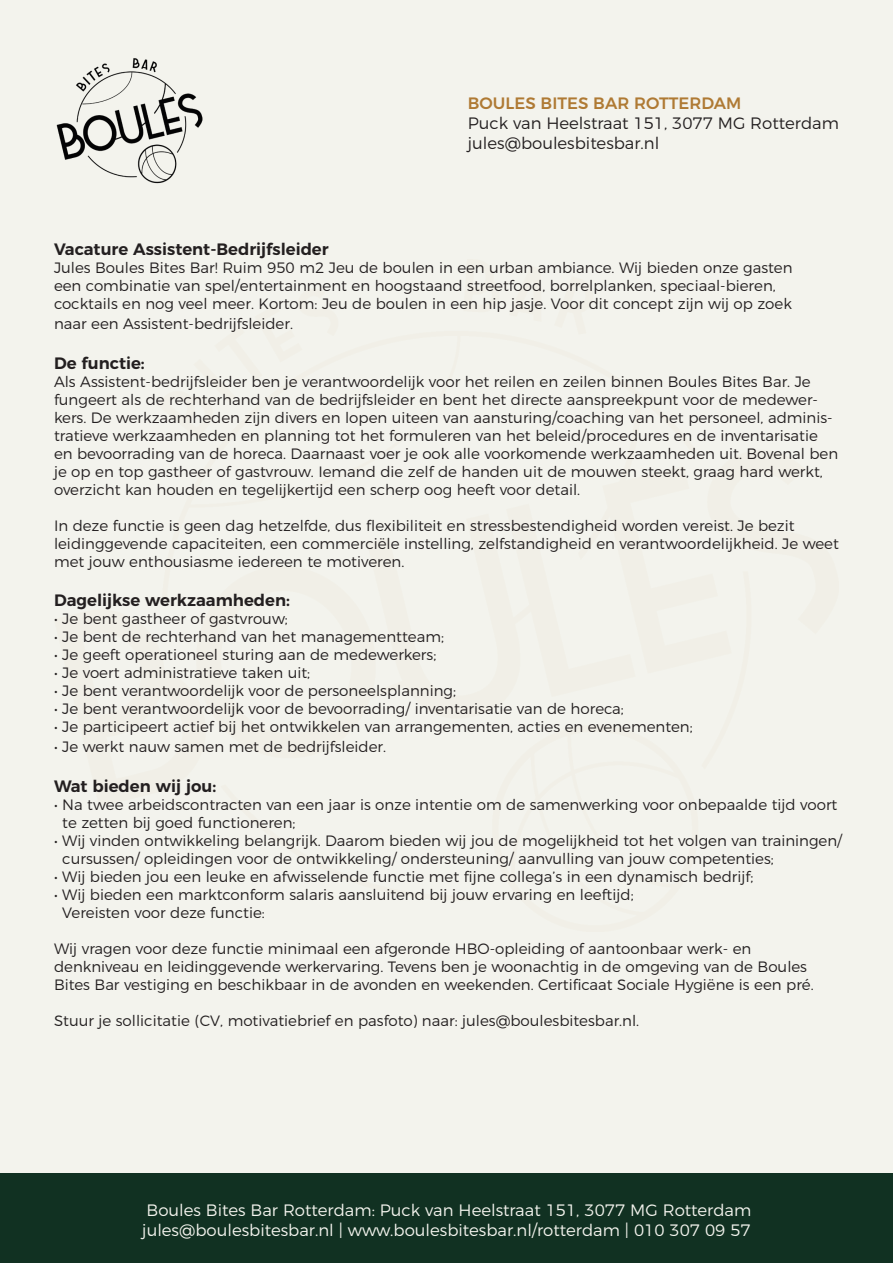
<style>
.page{position:relative;width:893px;height:1263px;background:#f3f3ed}
.page>*{position:absolute;margin:0;border:0;box-sizing:border-box;transform-origin:0 0}
.t1{font:300 16.5px "Montserrat";color:#f3f3ed}
.t2{font:600 16.5px "Montserrat";color:#231f20}
.t3{font:300 16.5px "Montserrat";color:#231f20}
.t4{font:500 16.5px "Montserrat";color:#af7a34}
.t5{font:300 15px/18px "Montserrat";color:#231f20}
.s1{color:#f3f3ed}
</style>
<div class="page">
<div style="left:0;top:1174px;width:893px;height:89px;background:#113122"></div>
<img style="left:56px;top:58px;width:147px;height:126px">
<p class="t4" style="left:468px;top:90px;width:275px">BOULES BITES BAR ROTTERDAM</p>
<p class="t3" style="left:468px;top:110px;width:373px">Puck van Heelstraat 151, 3077 MG Rotterdam</p>
<p class="t3" style="left:468px;top:130px;width:193px">jules@boulesbitesbar.nl</p>
<p class="t2" style="left:54px;top:236px;width:276px">Vacature Assistent-Bedrijfsleider</p>
<p class="t5" style="left:54px;top:258px;width:740px">Jules Boules Bites Bar! Ruim 950 m2 Jeu de boulen in een urban ambiance. Wij bieden onze gasten</p>
<p class="t5" style="left:54px;top:276px;width:723px">een combinatie van spel/entertainment en hoogstaand streetfood, borrelplanken, speciaal-bieren,</p>
<p class="t5" style="left:54px;top:294px;width:739px">cocktails en nog veel meer. Kortom: Jeu de boulen in een hip jasje. Voor dit concept zijn wij op zoek</p>
<p class="t5" style="left:54px;top:313px;width:241px">naar een Assistent-bedrijfsleider.</p>
<p class="t2" style="left:54px;top:349px;width:92px">De functie:</p>
<p class="t5" style="left:54px;top:371px;width:786px">Als Assistent-bedrijfsleider ben je verantwoordelijk voor het reilen en zeilen binnen Boules Bites Bar. Je fungeert als de rechterhand van de bedrijfsleider en bent het directe aanspreekpunt voor de medewer&shy;kers. De werkzaamheden zijn divers en lopen uiteen van aansturing/coaching van het personeel, adminis&shy;tratieve werkzaamheden en planning tot het formuleren van het beleid/procedures en de inventarisatie en bevoorrading van de horeca. Daarnaast voer je ook alle voorkomende werkzaamheden uit. Bovenal ben je op en top gastheer of gastvrouw. Iemand die zelf de handen uit de mouwen steekt, graag hard werkt, overzicht kan houden en tegelijkertijd een scherp oog heeft voor detail.</p>
<p class="t5" style="left:54px;top:515px;width:742px">In deze functie is geen dag hetzelfde, dus flexibiliteit en stressbestendigheid worden vereist. Je bezit</p>
<p class="t5" style="left:54px;top:533px;width:786px">leidinggevende capaciteiten, een commerciële instelling, zelfstandigheid en verantwoordelijkheid. Je weet met jouw enthousiasme iedereen te motiveren.</p>
<p class="t2" style="left:54px;top:587px;width:237px">Dagelijkse werkzaamheden:</p>
<p class="t5" style="left:54px;top:609px;width:235px">• Je bent gastheer of gastvrouw;</p>
<p class="t5" style="left:54px;top:627px;width:391px">• Je bent de rechterhand van het managementteam;</p>
<p class="t5" style="left:54px;top:645px;width:384px">• Je geeft operationeel sturing aan de medewerkers;</p>
<p class="t5" style="left:54px;top:663px;width:258px">• Je voert administratieve taken uit;</p>
<p class="t5" style="left:54px;top:681px;width:404px">• Je bent verantwoordelijk voor de personeelsplanning;</p>
<p class="t5" style="left:54px;top:699px;width:571px">• Je bent verantwoordelijk voor de bevoorrading/ inventarisatie van de horeca;</p>
<p class="t5" style="left:54px;top:717px;width:640px">• Je participeert actief bij het ontwikkelen van arrangementen, acties en evenementen;</p>
<p class="t5" style="left:54px;top:736px;width:334px">• Je werkt nauw samen met de bedrijfsleider.</p>
<p class="t2" style="left:54px;top:772px;width:164px">Wat bieden wij jou:</p>
<p class="t5" style="left:54px;top:794px;width:785px">• Na twee arbeidscontracten van een jaar is onze intentie om de samenwerking voor onbepaalde tijd voort <span class="s1">_</span>te zetten bij goed functioneren;</p>
<p class="t5" style="left:54px;top:830px;width:789px">• Wij vinden ontwikkeling belangrijk. Daarom bieden wij jou de mogelijkheid tot het volgen van trainingen/ <span class="s1">_</span>cursussen/ opleidingen voor de ontwikkeling/ ondersteuning/ aanvulling van jouw competenties;</p>
<p class="t5" style="left:54px;top:866px;width:701px">• Wij bieden jou een leuke en afwisselende functie met fijne collega’s in een dynamisch bedrijf;</p>
<p class="t5" style="left:54px;top:884px;width:581px">• Wij bieden een marktconform salaris aansluitend bij jouw ervaring en leeftijd;</p>
<p class="t5" style="left:54px;top:902px;width:212px"><span class="s1">_</span>Vereisten voor deze functie:</p>
<p class="t5" style="left:54px;top:938px;width:699px">Wij vragen voor deze functie minimaal een afgeronde HBO-opleiding of aantoonbaar werk- en</p>
<p class="t5" style="left:54px;top:956px;width:761px">denkniveau en leidinggevende werkervaring. Tevens ben je woonachtig in de omgeving van de Boules<br>Bites Bar vestiging en beschikbaar in de avonden en weekenden. Certificaat Sociale Hygiëne is een pré.</p>
<p class="t5" style="left:54px;top:1010px;width:587px">Stuur je sollicitatie (CV, motivatiebrief en pasfoto) naar: jules@boulesbitesbar.nl.</p>
<p class="t1" style="left:147px;top:1197px;width:606px">Boules Bites Bar Rotterdam: Puck van Heelstraat 151, 3077 MG Rotterdam</p>
<p class="t1" style="left:142px;top:1217px;width:610px">jules@boulesbitesbar.nl | www.boulesbitesbar.nl/rotterdam | 010 307 09 57</p>
</div>
